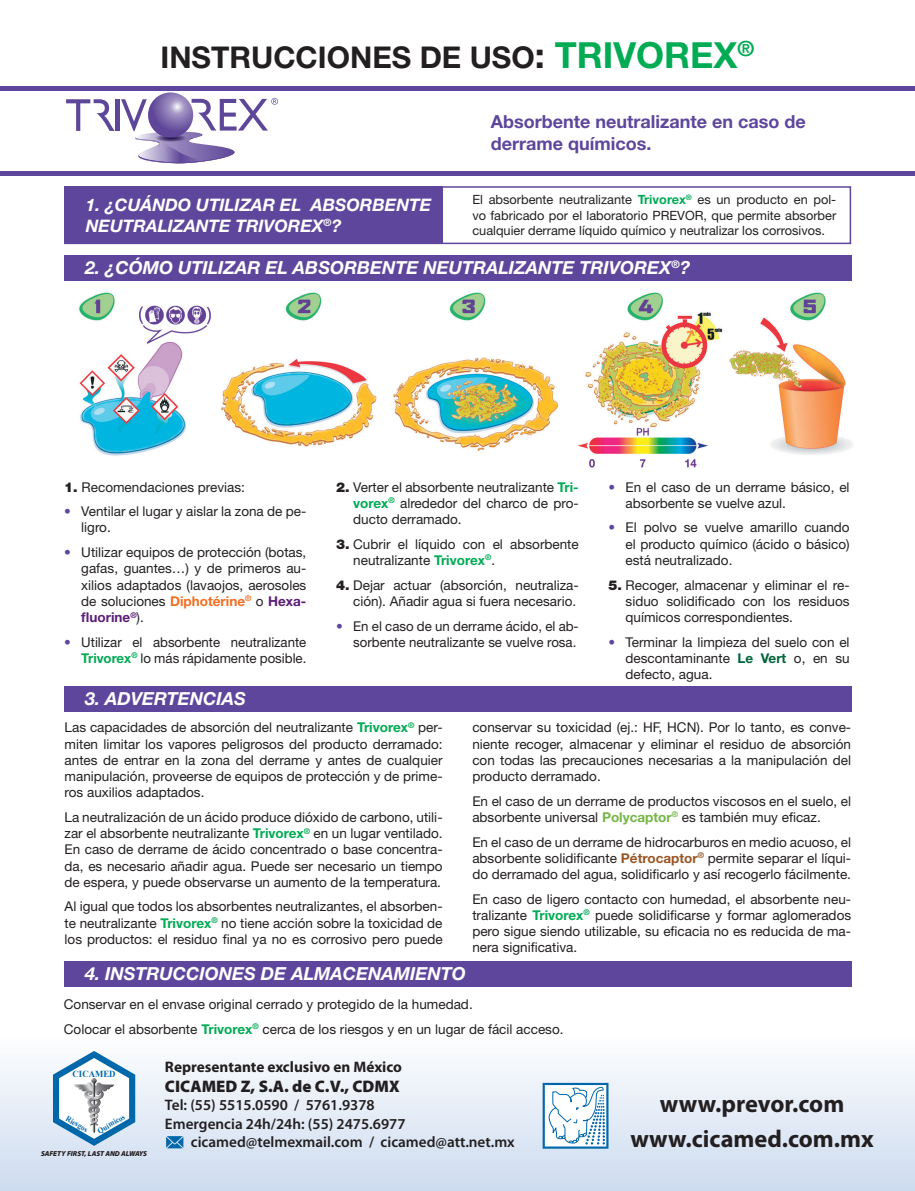
<style>
.page{position:relative;width:915px;height:1191px;background:#fff}
.page>*{position:absolute;margin:0;border:0;box-sizing:border-box;transform-origin:0 0}
.t1{font:700 30px "Helvetica Neue LT Std";color:#231f20}
.t2{font:700 24.3px/35px "Myriad Pro";color:#231f20;text-align:center}
.titulos{font:italic 700 18px/21.6px "Helvetica Neue LT Std";color:#fff}
.t3{font:700 18px/21.6px "Helvetica Neue LT Std";color:#5e469c}
.titulos-2{font:italic 700 17.25px/20.7px "Helvetica Neue LT Std";color:#fff}
.t4{font:900 16.8px "Myriad Pro";color:#231f20}
.t5{font:600 15.3px "Myriad Pro";color:#231f20}
.t6{font:700 15.3px "Myriad Pro";color:#231f20}
.texto_general{font:13.5px/16.2px "Helvetica Neue LT Std";color:#231f20;text-align:justify}
.numeracion{font:13.5px/16.2px "Helvetica Neue LT Std";color:#231f20;text-align:justify}
.texto_general-2{font:12.75px/15.3px "Helvetica Neue LT Std";color:#231f20;text-align:justify}
.t7{font:700 9.3px "Times New Roman";color:#0067aa;scale:.95 1}
.t8{font:700 7.95px "Times New Roman";color:#0067aa;scale:.95 1}
.t9{font:italic 900 7.2px "Myriad Pro";color:#231f20}
.s1{font-size:36px}
.s2{font-size:36px;color:#00ab54}
.s3{font-weight:700;color:#00ab54}
.s4{font-weight:900}
.s5{color:#5e469c}
.s6{font-weight:700;color:#f36e21}
.s7{font-weight:700;color:#5c1d78}
.s8{font-weight:700;color:#006539}
.s9{font-weight:700;color:#74b643}
.s10{font-weight:700;color:#995524}
</style>
<div class="page">
<div style="left:0;top:1035px;width:914px;height:156px;background:linear-gradient(to bottom,#fdfefe,#cddbef)"></div>
<svg style="left:542px;top:1082px;width:66px;height:75px"></svg>
<svg style="left:53px;top:1051px;width:82px;height:94px"></svg>
<img style="left:74px;top:1078px;width:40px;height:54px">
<svg style="left:166px;top:1136px;width:17px;height:12px"></svg>
<div style="left:65px;top:186px;width:785px;height:58px;border:2px solid #5e469c"></div>
<div style="left:0;top:171px;width:914px;height:5px;background:#5e469c"></div>
<hr style="left:0;top:86px;width:914px;height:4px;background:#5e469c">
<div style="left:65px;top:186px;width:377px;height:58px;background:#5e469c"></div>
<div style="left:64px;top:255px;width:786px;height:25px;background:#5e469c"></div>
<div style="left:64px;top:686px;width:786px;height:26px;background:#5e469c"></div>
<div style="left:64px;top:960px;width:786px;height:26px;background:#5e469c"></div>
<img style="left:79px;top:292px;width:774px;height:176px">
<svg style="left:66px;top:99px;width:49px;height:32px"></svg>
<hr style="left:116px;top:99px;width:4px;height:32px;background:#5e4699">
<svg style="left:121px;top:98px;width:157px;height:66px"></svg>
<svg style="left:148px;top:92px;width:45px;height:46px;background:#826faf"></svg>
<p class="t1" style="left:160px;top:39px;width:595px">INSTRUCCIONES DE USO<span class="s1">:</span> <span class="s2">TRIVOREX</span><sup>®</sup></p>
<p class="t3" style="left:490px;top:111px;width:317px">Absorbente neutralizante en caso de derrame químicos.</p>
<p class="titulos" style="left:87px;top:193px;width:273px">1. ¿CUÁNDO UTILIZAR EL<br>ABSORBENTE POLYCAPTOR<sup>®</sup>?</p>
<p class="texto_general-2" style="left:472px;top:192px;width:365px">El absorbente neutralizante <span class="s3">Trivorex</span><sup>®</sup> es un producto en pol&shy;vo fabricado por el laboratorio PREVOR, que permite absorber cualquier derrame líquido químico y neutralizar los corrosivos.</p>
<p class="titulos-2" style="left:86px;top:194px;width:347px">1. ¿CUÁNDO UTILIZAR EL ABSORBENTE<br>NEUTRALIZANTE TRIVOREX<sup>®</sup>?</p>
<p class="titulos" style="left:85px;top:256px;width:606px">2. ¿CÓMO UTILIZAR EL ABSORBENTE NEUTRALIZANTE TRIVOREX<sup>®</sup>?</p>
<p class="numeracion" style="left:64px;top:478px;width:182px"><span class="s4">1.</span> Recomendaciones previas:</p>
<p class="numeracion" style="left:81px;top:503px;width:226px;text-indent:-17px"><span class="s5">•</span> Ventilar el lugar y aislar la zona de pe&shy;ligro.</p>
<p class="numeracion" style="left:81px;top:544px;width:226px;text-indent:-17px"><span class="s5">•</span> Utilizar equipos de protección (botas, gafas, guantes…) y de primeros au&shy;xilios adaptados (lavaojos, aerosoles de soluciones <span class="s6">Diphotérine</span><sup>®</sup> o <span class="s7">Hexa&shy;fluorine</span><sup>®</sup>).</p>
<p class="numeracion" style="left:64px;top:633px;width:243px;text-align:right"><span class="s5">•</span> Utilizar el absorbente neutralizante<br><span class="s3">Trivorex</span><sup>®</sup> lo más rápidamente posible.</p>
<p class="titulos" style="left:85px;top:688px;width:162px">3. ADVERTENCIAS</p>
<p class="numeracion" style="left:353px;top:478px;width:227px;text-indent:-17px"><span class="s4">2.</span> Verter el absorbente neutralizante <span class="s3">Tri&shy;vorex</span><sup>®</sup> alrededor del charco de pro&shy;ducto derramado.</p>
<p class="numeracion" style="left:353px;top:535px;width:227px;text-indent:-17px"><span class="s4">3.</span> Cubrir el líquido con el absorbente neutralizante <span class="s3">Trivorex</span><sup>®</sup>.</p>
<p class="numeracion" style="left:336px;top:576px;width:244px;text-align:right"><span class="s4">4.</span> Dejar actuar (absorción, neutraliza&shy;ción). Añadir agua si fuera necesario.</p>
<p class="numeracion" style="left:336px;top:617px;width:244px;text-align:right"><span class="s5">•</span> En el caso de un derrame ácido, el ab&shy;sorbente neutralizante se vuelve rosa.</p>
<p class="numeracion" style="left:625px;top:478px;width:225px;text-indent:-17px"><span class="s5">•</span> En el caso de un derrame básico, el absorbente se vuelve azul.</p>
<p class="numeracion" style="left:625px;top:519px;width:225px;text-indent:-17px"><span class="s5">•</span> El polvo se vuelve amarillo cuando el producto químico (ácido o básico) está neutralizado.</p>
<p class="numeracion" style="left:625px;top:576px;width:225px;text-indent:-17px"><span class="s4">5.</span> Recoger, almacenar y eliminar el re&shy;siduo solidificado con los residuos químicos correspondientes.</p>
<p class="numeracion" style="left:625px;top:633px;width:225px;text-indent:-17px"><span class="s5">•</span> Terminar la limpieza del suelo con el descontaminante <span class="s8">Le Vert</span> o, en su defecto, agua.</p>
<p class="texto_general" style="left:65px;top:719px;width:379px">Las capacidades de absorción del neutralizante <span class="s3">Trivorex</span><sup>®</sup> per&shy;miten limitar los vapores peligrosos del producto derramado: antes de entrar en la zona del derrame y antes de cualquier manipulación, proveerse de equipos de protección y de prime&shy;ros auxilios adaptados.</p>
<p class="texto_general" style="left:65px;top:808px;width:379px">La neutralización de un ácido produce dióxido de carbono, utili&shy;zar el absorbente neutralizante <span class="s3">Trivorex</span><sup>®</sup> en un lugar ventilado.<br>En caso de derrame de ácido concentrado o base concentra&shy;da, es necesario añadir agua. Puede ser necesario un tiempo de espera, y puede observarse un aumento de la temperatura.</p>
<p class="texto_general" style="left:65px;top:898px;width:379px">Al igual que todos los absorbentes neutralizantes, el absorben&shy;te neutralizante <span class="s3">Trivorex</span><sup>®</sup> no tiene acción sobre la toxicidad de los productos: el residuo final ya no es corrosivo pero puede</p>
<p class="texto_general" style="left:472px;top:719px;width:380px">conservar su toxicidad (ej.: HF, HCN). Por lo tanto, es conve&shy;niente recoger, almacenar y eliminar el residuo de absorción con todas las precauciones necesarias a la manipulación del producto derramado.</p>
<p class="texto_general" style="left:472px;top:792px;width:380px">En el caso de un derrame de productos viscosos en el suelo, el absorbente universal <span class="s9">Polycaptor</span><sup>®</sup> es también muy eficaz.</p>
<p class="texto_general" style="left:472px;top:833px;width:380px">En el caso de un derrame de hidrocarburos en medio acuoso, el absorbente solidificante <span class="s10">Pétrocaptor</span><sup>®</sup> permite separar el líqui&shy;do derramado del agua, solidificarlo y así recogerlo fácilmente.</p>
<p class="texto_general" style="left:472px;top:890px;width:380px">En caso de ligero contacto con humedad, el absorbente neu&shy;tralizante <span class="s3">Trivorex</span><sup>®</sup> puede solidificarse y formar aglomerados pero sigue siendo utilizable, su eficacia no es reducida de ma&shy;nera significativa.</p>
<p class="titulos" style="left:85px;top:962px;width:382px">4. INSTRUCCIONES DE ALMACENAMIENTO</p>
<p class="texto_general" style="left:64px;top:996px;width:410px">Conservar en el envase original cerrado y protegido de la humedad.</p>
<p class="texto_general" style="left:64px;top:1020px;width:501px">Colocar el absorbente <span class="s3">Trivorex</span><sup>®</sup> cerca de los riesgos y en un lugar de fácil acceso.</p>
<p class="t7" style="left:73px;top:1067px;width:47px">CICAMED</p>
<p class="t8" style="left:69px;top:1112px;width:27px;rotate:30deg">Riesgos</p>
<p class="t8" style="left:95px;top:1126px;width:34px;rotate:-30deg">Químicos</p>
<p class="t9" style="left:41px;top:1148px;width:107px">SAFETY FIRST, LAST AND ALWAYS</p>
<p class="t6" style="left:165px;top:1056px;width:238px">Representante exclusivo en México</p>
<p class="t4" style="left:165px;top:1075px;width:236px">CICAMED Z, S.A. de C.V., CDMX</p>
<p class="t5" style="left:165px;top:1095px;width:211px">Tel: (55) 5515.0590 / 5761.9378</p>
<p class="t5" style="left:165px;top:1113px;width:242px">Emergencia 24h/24h: (55) 2475.6977</p>
<p class="t5" style="left:191px;top:1132px;width:325px">cicamed@telmexmail.com / cicamed@att.net.mx</p>
<p class="t2" style="left:630px;top:1085px;width:245px">www.prevor.com www.cicamed.com.mx</p>
</div>
